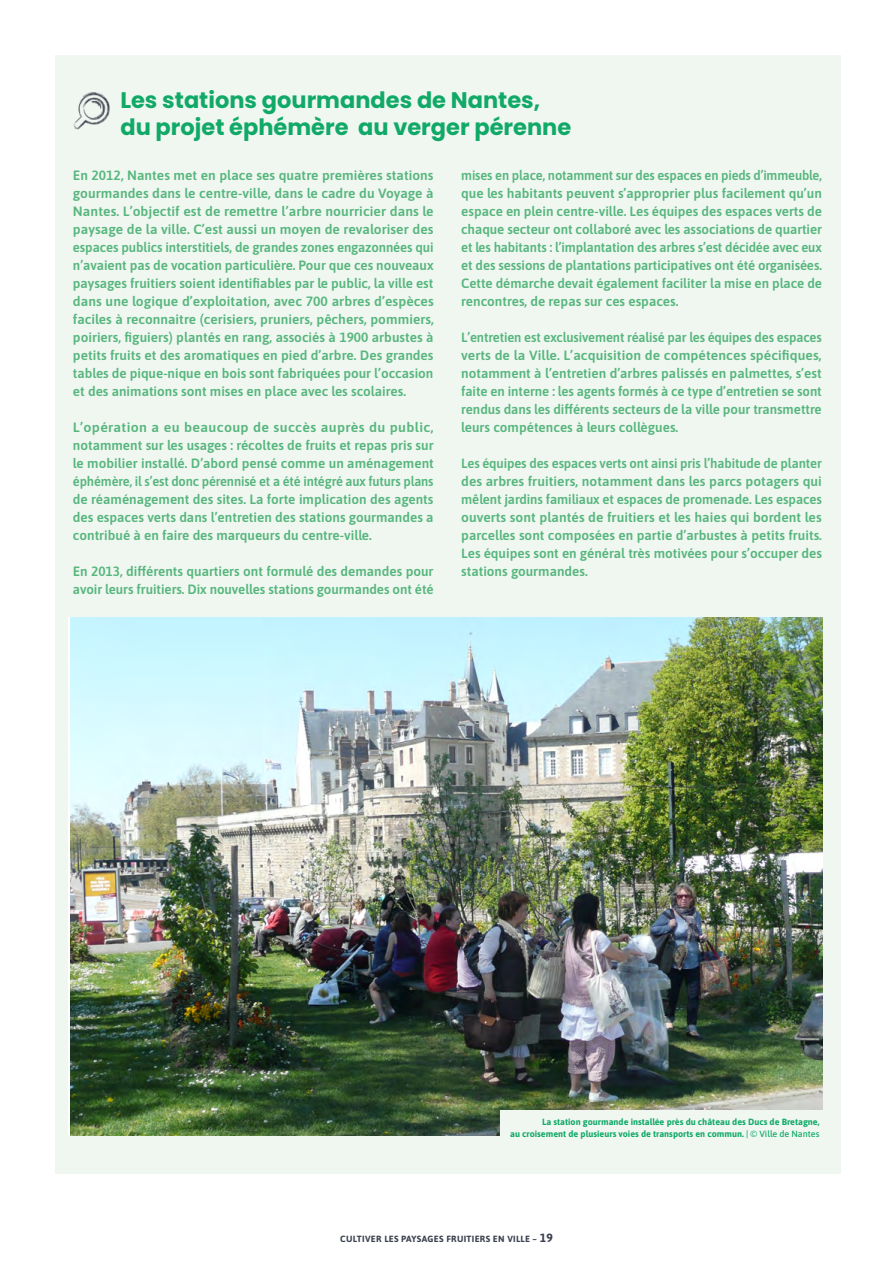
<style>
.page{position:relative;width:893px;height:1263px;background:#fff}
.page>*{position:absolute;margin:0;border:0;box-sizing:border-box;transform-origin:0 0}
.t1{font:700 22.5px/27px "Poppins";color:#11a967}
.t2{font:600 13.5px/18px "Asap";color:#57b67d;text-align:justify}
.t3{font:600 13.5px/18px "Asap";color:#57b67d;text-align:justify;scale:.96 1}
.t4{font:600 13.5px/18px "Asap";color:#57b67d;text-align:justify;scale:1.05 1}
.t5{font:700 9px/12px "Asap";color:#11a967;text-align:right}
.t6{font:700 9px "Asap";letter-spacing:.035em;color:#3a404e}
.s1{font-weight:500}
.s2{font-size:12px}
</style>
<div class="page">
<div style="left:55px;top:55px;width:785px;height:1119px;background:#f0f7f1"></div>
<img style="left:73px;top:92px;width:37px;height:38px">
<img style="left:70px;top:617px;width:753px;height:518px">
<div style="left:500px;top:1110px;width:324px;height:39px;background:#f0f7f1"></div>
<h1 class="t1" style="left:120px;top:87px;width:452px">Les stations gourmandes de Nantes, du projet éphémère au verger pérenne</h1>
<p class="t2" style="left:73px;top:166px;width:362px">En 2012, Nantes met en place ses quatre premières stations gourmandes dans le centre-ville, dans le cadre du Voyage à Nantes. L’objectif est de remettre l’arbre nourricier dans le paysage de la ville. C’est aussi un moyen de revaloriser des espaces publics interstitiels, de grandes zones engazonnées qui n’avaient pas de vocation particulière. Pour que ces nouveaux paysages fruitiers soient identifiables par le public, la ville est dans une logique d’exploitation, avec 700 arbres d’espèces faciles à reconnaitre (cerisiers, pruniers, pêchers, pommiers, poiriers, figuiers) plantés en rang, associés à 1900 arbustes à petits fruits et des aromatiques en pied d’arbre. Des grandes tables de pique-nique en bois sont fabriquées pour l’occasion et des animations sont mises en place avec les scolaires.</p>
<p class="t4" style="left:73px;top:418px;width:345px">L’opération a eu beaucoup de succès auprès du public, notamment sur les usages : récoltes de fruits et repas pris sur le mobilier installé. D’abord pensé comme un aménagement éphémère, il s’est donc pérennisé et a été intégré aux futurs plans de réaménagement des sites. La forte implication des agents des espaces verts dans l’entretien des stations gourmandes a contribué à en faire des marqueurs du centre-ville.</p>
<p class="t2" style="left:73px;top:562px;width:362px">En 2013, différents quartiers ont formulé des demandes pour avoir leurs fruitiers. Dix nouvelles stations gourmandes ont été</p>
<p class="t3" style="left:461px;top:166px;width:377px">mises en place, notamment sur des espaces en pieds d’immeuble, que les habitants peuvent s’approprier plus facilement qu’un espace en plein centre-ville. Les équipes des espaces verts de chaque secteur ont collaboré avec les associations de quartier et les habitants : l’implantation des arbres s’est décidée avec eux et des sessions de plantations participatives ont été organisées.<br>Cette démarche devait également faciliter la mise en place de rencontres, de repas sur ces espaces.</p>
<p class="t3" style="left:461px;top:328px;width:377px">L’entretien est exclusivement réalisé par les équipes des espaces verts de la Ville. L’acquisition de compétences spécifiques, notamment à l’entretien d’arbres palissés en palmettes, s’est faite en interne : les agents formés à ce type d’entretien se sont rendus dans les différents secteurs de la ville pour transmettre leurs compétences à leurs collègues.</p>
<p class="t2" style="left:461px;top:454px;width:362px">Les équipes des espaces verts ont ainsi pris l’habitude de planter des arbres fruitiers, notamment dans les parcs potagers qui mêlent jardins familiaux et espaces de promenade. Les espaces ouverts sont plantés de fruitiers et les haies qui bordent les parcelles sont composées en partie d’arbustes à petits fruits.<br>Les équipes sont en général très motivées pour s’occuper des stations gourmandes.</p>
<p class="t5" style="left:510px;top:1115px;width:311px">La station gourmande installée près du château des Ducs de Bretagne,<br>au croisement de plusieurs voies de transports en commun. <span class="s1">| © Ville de Nantes</span></p>
<p class="t6" style="left:340px;top:1233px;width:214px">CULTIVER LES PAYSAGES FRUITIERS EN VILLE – <span class="s2">19</span></p>
</div>
